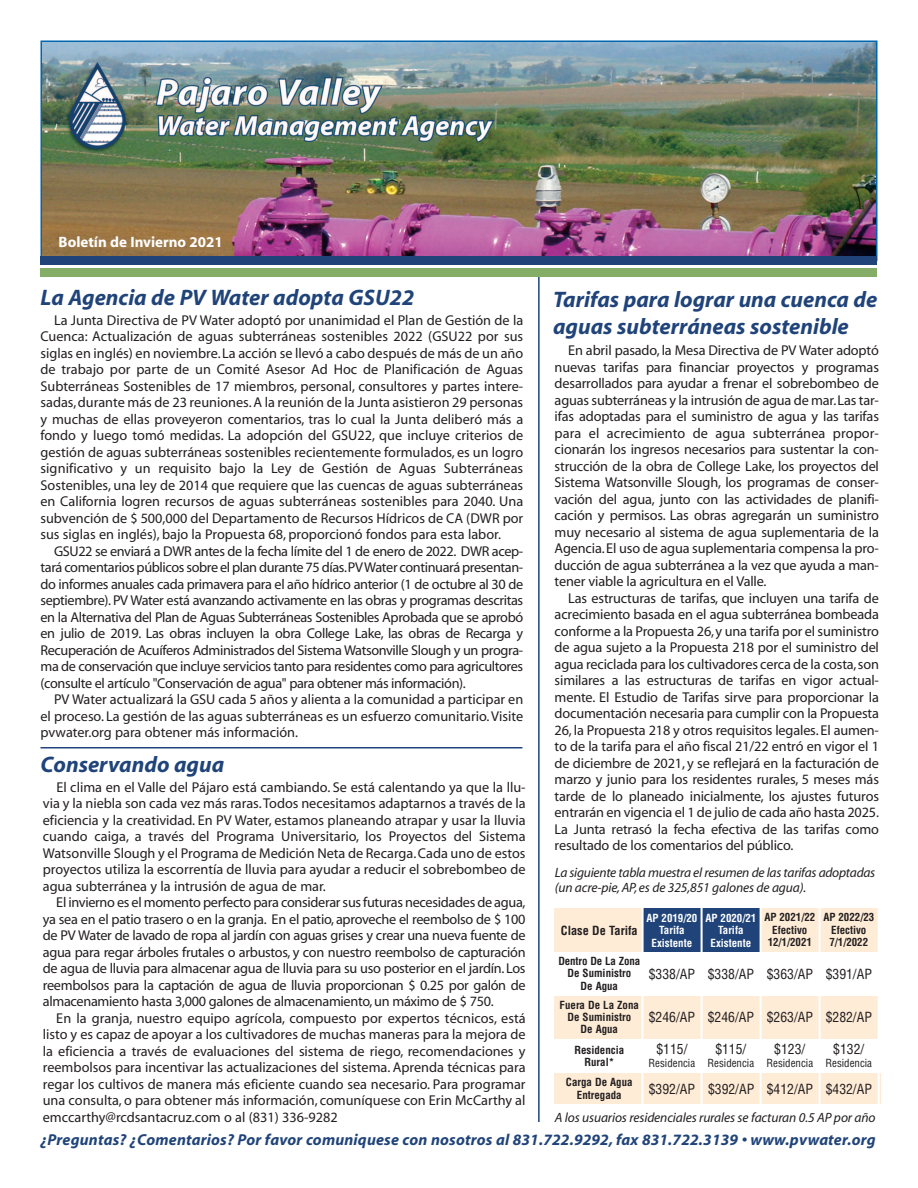
<style>
.page{position:relative;width:918px;height:1188px;background:#fff}
.page>*{position:absolute;margin:0;border:0;box-sizing:border-box;transform-origin:0 0}
.t1{font:italic 700 22.5px/27px "Myriad";color:#20447a}
.t2{font:italic 700 15.9px "Myriad";letter-spacing:.01em;color:#20447a}
.t3{font:700 15px "Myriad";color:#fff}
.t4{font:14.25px/16.5px "Myriad";letter-spacing:-.01em;color:#231f20;text-align:justify}
.t5{font:condensed 13.65px "Helvetica";color:#231f20}
.t6{font:italic 13.5px/15.1px "Myriad";letter-spacing:-.01em;color:#231f20}
.t7{font:700 condensed 12.3px "Helvetica";color:#231f20}
.t8{font:700 condensed 10.95px/12.3px "Helvetica";color:#231f20;text-align:center}
.t9{font:700 condensed 10.95px/12.3px "Helvetica";color:#fff;text-align:center}
.t10{font:condensed 10.95px "Helvetica";color:#231f20}
</style>
<div class="page">
<hr style="left:538px;top:270px;width:2px;height:852px;background:#20447a">
<img style="left:43px;top:43px;width:832px;height:213px">
<div style="left:40px;top:40px;width:838px;height:221px;border:2px solid #0066ae"></div>
<div style="left:40px;top:256px;width:838px;height:9px;background:#20447a"></div>
<div style="left:40px;top:268px;width:838px;height:9px;background:#84ad67"></div>
<hr style="left:40px;top:747px;width:482px;height:1px;background:#20447a">
<div style="left:554px;top:908px;width:325px;height:44px;background:#feecd7"></div>
<div style="left:554px;top:996px;width:325px;height:43px;background:#feecd7"></div>
<div style="left:554px;top:1074px;width:326px;height:30px;background:#feecd7"></div>
<div style="left:701px;top:908px;width:59px;height:44px;background:#20447a"></div>
<div style="left:642px;top:908px;width:59px;height:44px;background:#20447a"></div>
<hr style="left:642px;top:902px;width:2px;height:202px;background:#fff">
<hr style="left:701px;top:903px;width:2px;height:201px;background:#fff">
<hr style="left:760px;top:901px;width:2px;height:207px;background:#fff">
<hr style="left:819px;top:905px;width:2px;height:204px;background:#fff">
<hr style="left:878px;top:906px;width:2px;height:202px;background:#fff">
<p class="t3" style="left:59px;top:236px;width:166px">Boletín de Invierno 2021</p>
<h1 class="t1" style="left:40px;top:287px;width:375px">La Agencia de PV Water adopta GSU22</h1>
<p class="t4" style="left:41px;top:313px;width:484px;text-indent:13px">La Junta Directiva de PV Water adoptó por unanimidad el Plan de Gestión de la Cuenca: Actualización de aguas subterráneas sostenibles 2022 (GSU22 por sus siglas en inglés) en noviembre.La acción se llevó a cabo después de más de un año de trabajo por parte de un Comité Asesor Ad Hoc de Planificación de Aguas Subterráneas Sostenibles de 17 miembros, personal, consultores y partes intere&shy;sadas,durante más de 23 reuniones.A la reunión de la Junta asistieron 29 personas y muchas de ellas proveyeron comentarios, tras lo cual la Junta deliberó más a fondo y luego tomó medidas. La adopción del GSU22, que incluye criterios de gestión de aguas subterráneas sostenibles recientemente formulados, es un logro significativo y un requisito bajo la Ley de Gestión de Aguas Subterráneas Sostenibles, una ley de 2014 que requiere que las cuencas de aguas subterráneas en California logren recursos de aguas subterráneas sostenibles para 2040. Una subvención de $ 500,000 del Departamento de Recursos Hídricos de CA (DWR por sus siglas en inglés), bajo la Propuesta 68, proporcionó fondos para esta labor.</p>
<p class="t4" style="left:41px;top:544px;width:484px;text-indent:13px">GSU22 se enviará a DWR antes de la fecha límite del 1 de enero de 2022. DWR acep&shy;tará comentarios públicos sobre el plan durante 75 días.PVWater continuará presentan&shy;do informes anuales cada primavera para el año hídrico anterior (1 de octubre al 30 de septiembre).PV Water está avanzando activamente en las obras y programas descritas en la Alternativa del Plan de Aguas Subterráneas Sostenibles Aprobada que se aprobó en julio de 2019. Las obras incluyen la obra College Lake, las obras de Recarga y Recuperación de Acuíferos Administrados del Sistema Watsonville Slough y un progra&shy;ma de conservación que incluye servicios tanto para residentes como para agricultores (consulte el artículo "Conservación de agua" para obtener más información).</p>
<p class="t4" style="left:41px;top:693px;width:484px;text-indent:13px">PV Water actualizará la GSU cada 5 años y alienta a la comunidad a participar en el proceso. La gestión de las aguas subterráneas es un esfuerzo comunitario.Visite pvwater.org para obtener más información.</p>
<h1 class="t1" style="left:40px;top:753px;width:185px">Conservando agua</h1>
<p class="t4" style="left:43px;top:780px;width:484px;text-indent:14px">El clima en el Valle del Pájaro está cambiando. Se está calentando ya que la llu&shy;via y la niebla son cada vez más raras.Todos necesitamos adaptarnos a través de la eficiencia y la creatividad. En PV Water, estamos planeando atrapar y usar la lluvia cuando caiga, a través del Programa Universitario, los Proyectos del Sistema Watsonville Slough y el Programa de Medición Neta de Recarga.Cada uno de estos proyectos utiliza la escorrentía de lluvia para ayudar a reducir el sobrebombeo de agua subterránea y la intrusión de agua de mar.</p>
<p class="t4" style="left:43px;top:895px;width:484px;text-indent:13px">El invierno es el momento perfecto para considerar sus futuras necesidades de agua, ya sea en el patio trasero o en la granja. En el patio, aproveche el reembolso de $ 100 de PV Water de lavado de ropa al jardín con aguas grises y crear una nueva fuente de agua para regar árboles frutales o arbustos, y con nuestro reembolso de capturación de agua de lluvia para almacenar agua de lluvia para su uso posterior en el jardín. Los reembolsos para la captación de agua de lluvia proporcionan $ 0.25 por galón de almacenamiento hasta 3,000 galones de almacenamiento,un máximo de $ 750.</p>
<p class="t4" style="left:43px;top:1011px;width:484px;text-indent:14px">En la granja, nuestro equipo agrícola, compuesto por expertos técnicos, está listo y es capaz de apoyar a los cultivadores de muchas maneras para la mejora de la eficiencia a través de evaluaciones del sistema de riego, recomendaciones y reembolsos para incentivar las actualizaciones del sistema. Aprenda técnicas para regar los cultivos de manera más eficiente cuando sea necesario. Para programar una consulta, o para obtener más información, comuníquese con Erin McCarthy al emccarthy@rcdsantacruz.com o al (831) 336-9282</p>
<h1 class="t1" style="left:553px;top:288px;width:326px">Tarifas para lograr una cuenca de aguas subterráneas sostenible</h1>
<p class="t4" style="left:555px;top:344px;width:326px;text-indent:14px">En abril pasado, la Mesa Directiva de PV Water adoptó nuevas tarifas para financiar proyectos y programas desarrollados para ayudar a frenar el sobrebombeo de aguas subterráneas y la intrusión de agua de mar.Las tar&shy;ifas adoptadas para el suministro de agua y las tarifas para el acrecimiento de agua subterránea propor&shy;cionarán los ingresos necesarios para sustentar la con&shy;strucción de la obra de College Lake, los proyectos del Sistema Watsonville Slough, los programas de conser&shy;vación del agua, junto con las actividades de planifi&shy;cación y permisos. Las obras agregarán un suministro muy necesario al sistema de agua suplementaria de la Agencia.El uso de agua suplementaria compensa la pro&shy;ducción de agua subterránea a la vez que ayuda a man&shy;tener viable la agricultura en el Valle.</p>
<p class="t4" style="left:555px;top:591px;width:326px;text-indent:14px">Las estructuras de tarifas, que incluyen una tarifa de acrecimiento basada en el agua subterránea bombeada conforme a la Propuesta 26,y una tarifa por el suministro de agua sujeto a la Propuesta 218 por el suministro del agua reciclada para los cultivadores cerca de la costa,son similares a las estructuras de tarifas en vigor actual&shy;mente. El Estudio de Tarifas sirve para proporcionar la documentación necesaria para cumplir con la Propuesta 26, la Propuesta 218 y otros requisitos legales. El aumen&shy;to de la tarifa para el año fiscal 21/22 entró en vigor el 1 de diciembre de 2021, y se reflejará en la facturación de marzo y junio para los residentes rurales, 5 meses más tarde de lo planeado inicialmente, los ajustes futuros entrarán en vigencia el 1 de julio de cada año hasta 2025.<br>La Junta retrasó la fecha efectiva de las tarifas como resultado de los comentarios del público.</p>
<p class="t6" style="left:555px;top:866px;width:322px">La siguiente tabla muestra el resumen de las tarifas adoptadas (un acre-pie,AP, es de 325,851 galones de agua).</p>
<p class="t7" style="left:561px;top:923px;width:78px">Clase De Tarifa</p>
<p class="t9" style="left:646px;top:912px;width:52px">AP 2019/20<br>Tarifa<br>Existente</p>
<p class="t9" style="left:705px;top:912px;width:52px">AP 2020/21<br>Tarifa<br>Existente</p>
<p class="t8" style="left:764px;top:912px;width:52px">AP 2021/22<br>Efectivo<br>12/1/2021</p>
<p class="t8" style="left:823px;top:912px;width:52px">AP 2022/23<br>Efectivo<br>7/1/2022</p>
<p class="t8" style="left:558px;top:955px;width:83px">Dentro De La Zona<br>De Suministro<br>De Agua</p>
<p class="t8" style="left:560px;top:999px;width:81px">Fuera De La Zona<br>De Suministro<br>De Agua</p>
<p class="t8" style="left:574px;top:1044px;width:51px">Residencia<br>Rural*</p>
<p class="t8" style="left:566px;top:1076px;width:68px">Carga De Agua<br>Entregada</p>
<p class="t5" style="left:649px;top:966px;width:225px">$338/AP $338/AP $363/AP $391/AP</p>
<p class="t5" style="left:649px;top:1010px;width:225px">$246/AP $246/AP $263/AP $282/AP</p>
<p class="t5" style="left:833px;top:1042px;width:33px">$132/</p>
<p class="t10" style="left:825px;top:1056px;width:48px">Residencia</p>
<p class="t5" style="left:656px;top:1042px;width:33px">$115/</p>
<p class="t10" style="left:649px;top:1056px;width:48px">Residencia</p>
<p class="t5" style="left:649px;top:1081px;width:225px">$392/AP $392/AP $412/AP $432/AP</p>
<p class="t5" style="left:715px;top:1042px;width:33px">$115/</p>
<p class="t10" style="left:708px;top:1056px;width:48px">Residencia</p>
<p class="t5" style="left:774px;top:1042px;width:33px">$123/</p>
<p class="t10" style="left:767px;top:1056px;width:48px">Residencia</p>
<p class="t6" style="left:555px;top:1111px;width:322px">A los usuarios residenciales rurales se facturan 0.5 AP por año</p>
<p class="t2" style="left:40px;top:1134px;width:837px">¿Preguntas? ¿Comentarios? Por favor comuniquese con nosotros al 831.722.9292, fax 831.722.3139 • www.pvwater.org</p>
</div>
